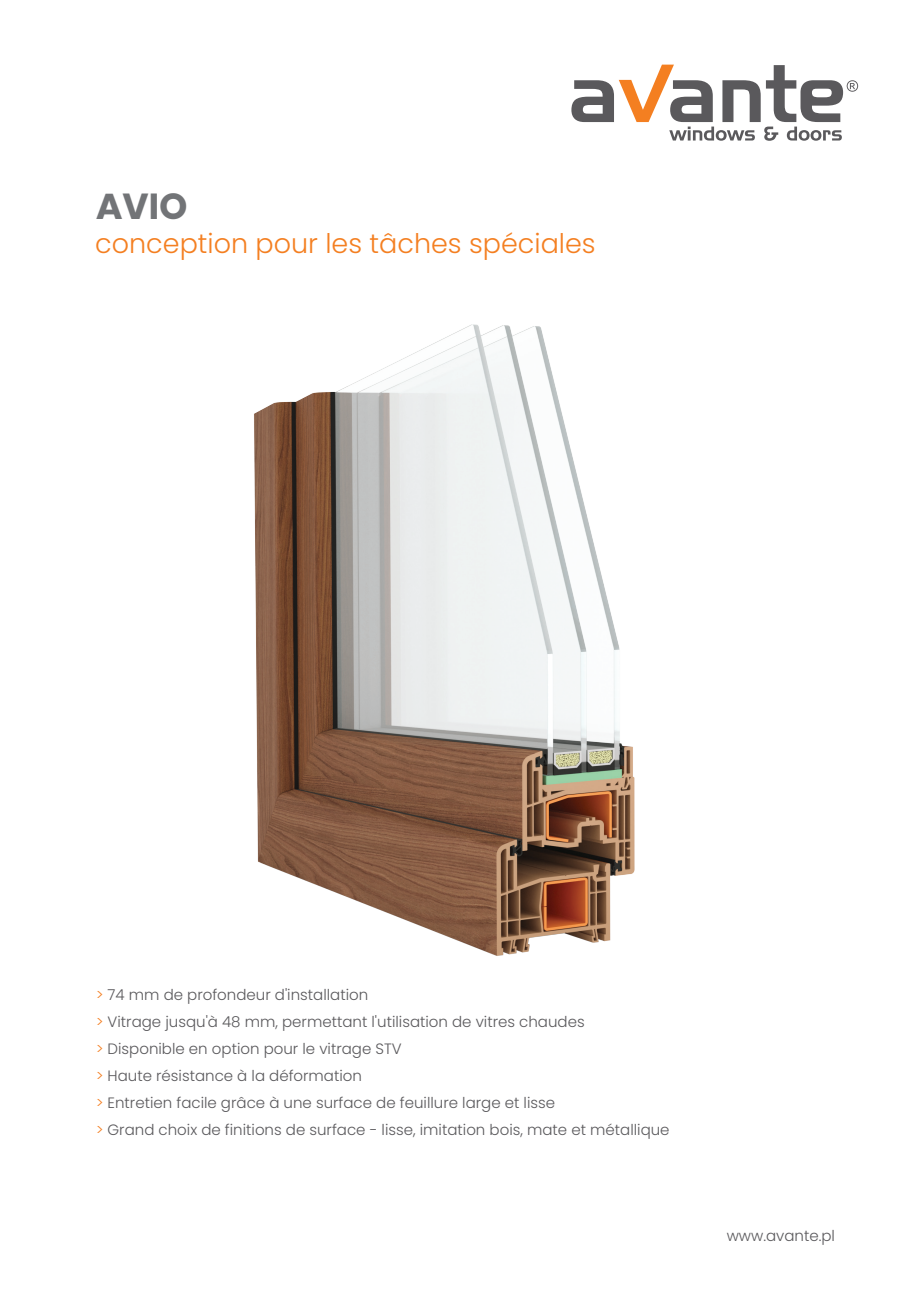
<style>
.page{position:relative;width:919px;height:1289px;background:#fff}
.page>*{position:absolute;margin:0;border:0;box-sizing:border-box;transform-origin:0 0}
.t1{font:700 36px "Poppins";color:#727477}
.t2{font:300 27px "Poppins";color:#f47f21}
.t3{font:300 15px/27px "Poppins";color:#5a595c}
.s1{color:#f47f21}
</style>
<div class="page">
<svg style="left:571px;top:65px;width:287px;height:76px"></svg>
<img style="left:254px;top:324px;width:381px;height:632px">
<h1 class="t1" style="left:96px;top:185px;width:93px">AVIO</h1>
<h2 class="t2" style="left:95px;top:227px;width:502px">conception pour les tâches spéciales</h2>
<p class="t3" style="left:96px;top:981px;width:575px"><span class="s1">&gt;</span> 74 mm de profondeur d'installation<br><span class="s1">&gt;</span> Vitrage jusqu'à 48 mm, permettant l'utilisation de vitres chaudes<br><span class="s1">&gt;</span> Disponible en option pour le vitrage STV<br><span class="s1">&gt;</span> Haute résistance à la déformation<br><span class="s1">&gt;</span> Entretien facile grâce à une surface de feuillure large et lisse<br><span class="s1">&gt;</span> Grand choix de finitions de surface - lisse, imitation bois, mate et métallique</p>
<p class="t3" style="left:726px;top:1222px;width:110px">www.avante.pl</p>
</div>
